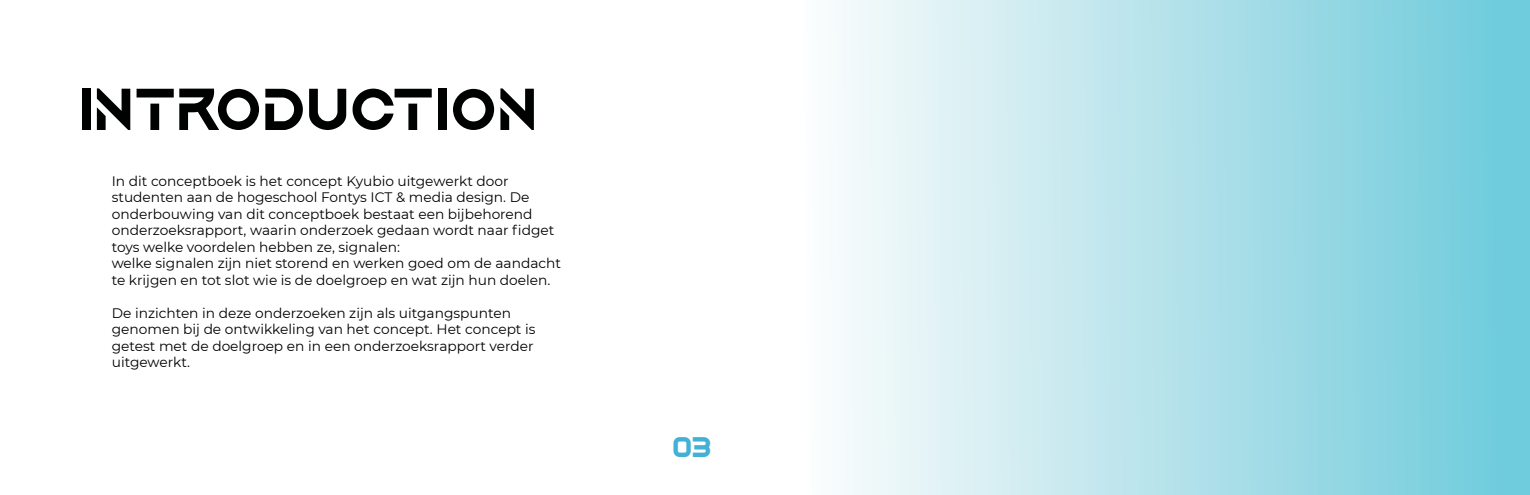
<style>
.page{position:relative;width:1530px;height:495px;background:#fff}
.page>*{position:absolute;margin:0;border:0;box-sizing:border-box;transform-origin:0 0}
.t1{font:700 62.5px "Aquire";color:#000101}
.t2{font:700 30px "Aquire";color:#43b1d5}
.t3{font:13.75px/16.5px "Montserrat";color:#000101}
</style>
<div class="page">
<div style="left:765px;top:0;width:765px;height:495px;background:linear-gradient(to right,#fffffe,#6cc9da)"></div>
<h1 class="t1" style="left:79px;top:72px;width:460px">INTRODUCTION</h1>
<p class="t3" style="left:112px;top:172px;width:451px">In dit conceptboek is het concept Kyubio uitgewerkt door studenten aan de hogeschool Fontys ICT &amp; media design. De onderbouwing van dit conceptboek bestaat een bijbehorend onderzoeksrapport, waarin onderzoek gedaan wordt naar fidget toys welke voordelen hebben ze, signalen:<br>welke signalen zijn niet storend en werken goed om de aandacht te krijgen en tot slot wie is de doelgroep en wat zijn hun doelen.</p>
<p class="t3" style="left:112px;top:304px;width:425px">De inzichten in deze onderzoeken zijn als uitgangspunten genomen bij de ontwikkeling van het concept. Het concept is getest met de doelgroep en in een onderzoeksrapport verder uitgewerkt.</p>
<h2 class="t2" style="left:672px;top:429px;width:41px">03</h2>
</div>
